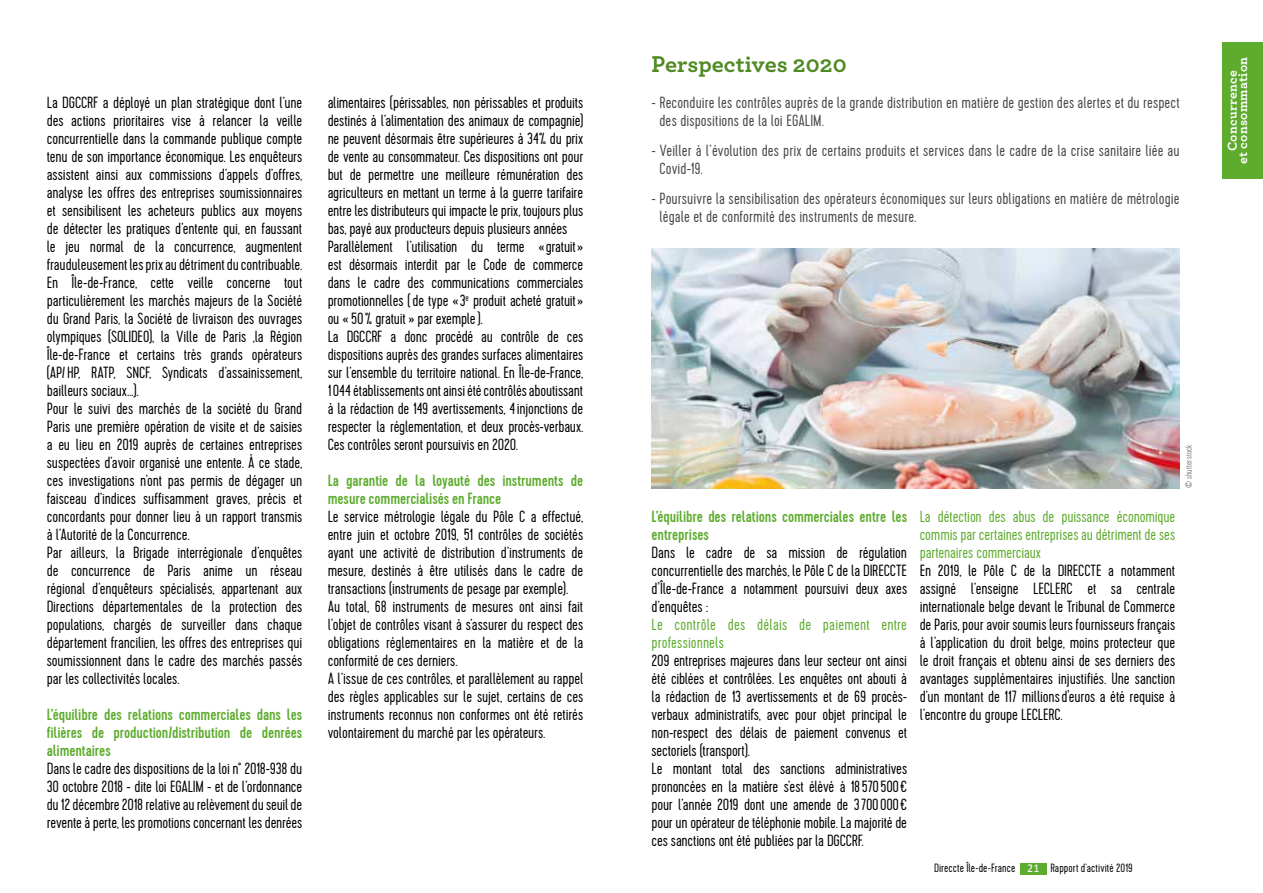
<style>
.page{position:relative;width:1263px;height:893px;background:#fff}
.page>*{position:absolute;margin:0;border:0;box-sizing:border-box;transform-origin:0 0}
.t1{font:700 24px "Archer Pro";color:#508a23}
.t2{font:300 16.2px/18px "Cervo";letter-spacing:-.01em;color:#000}
.t3{font:300 16.2px/18px "Cervo";letter-spacing:.005em;color:#484848}
.t4{font:500 16.2px/18px "Cervo";letter-spacing:-.005em;color:#5eac2e}
.t5{font:300 16.2px/18px "Cervo";color:#5eac2e}
.t6{font:700 13.5px/10.5px "Archer Pro";letter-spacing:.015em;color:#fff;text-align:center}
.t7{font:300 12px "Cervo";letter-spacing:.005em;color:#000}
.t8{font:12px "Calibri";color:#fff}
.t9{font:300 9px "Cervo";letter-spacing:.015em;color:#818080}
</style>
<div class="page">
<div style="left:1222px;top:43px;width:41px;height:136px;background:#5eac2e"></div>
<div style="left:1020px;top:863px;width:26px;height:11px;background:#5eac2e"></div>
<img style="left:651px;top:249px;width:529px;height:239px">
<p class="t2" style="left:47px;top:94px;width:257px">La DGCCRF a déployé un plan stratégique dont l’une des actions prioritaires vise à relancer la veille concurrentielle dans la commande publique compte tenu de son importance économique. Les enquêteurs assistent ainsi aux commissions d’appels d’offres, analyse les offres des entreprises soumissionnaires et sensibilisent les acheteurs publics aux moyens de détecter les pratiques d’entente qui, en faussant le jeu normal de la concurrence, augmentent frauduleusement les prix au détriment du contribuable.<br>En Île-de-France, cette veille concerne tout particulièrement les marchés majeurs de la Société du Grand Paris, la Société de livraison des ouvrages olympiques (SOLIDEO), la Ville de Paris ,la Région Île-de-France et certains très grands opérateurs (AP/HP, RATP, SNCF, Syndicats d’assainissement, bailleurs sociaux…).<br>Pour le suivi des marchés de la société du Grand Paris une première opération de visite et de saisies a eu lieu en 2019 auprès de certaines entreprises suspectées d’avoir organisé une entente. À ce stade, ces investigations n’ont pas permis de dégager un faisceau d’indices suffisamment graves, précis et concordants pour donner lieu à un rapport transmis à l’Autorité de la Concurrence.<br>Par ailleurs, la Brigade interrégionale d’enquêtes de concurrence de Paris anime un réseau régional d’enquêteurs spécialisés, appartenant aux Directions départementales de la protection des populations, chargés de surveiller dans chaque département francilien, les offres des entreprises qui soumissionnent dans le cadre des marchés passés par les collectivités locales.</p>
<p class="t4" style="left:47px;top:706px;width:257px;text-align:justify">L’équilibre des relations commerciales dans les filières de production/distribution de denrées alimentaires</p>
<p class="t2" style="left:47px;top:760px;width:257px;text-align:justify">Dans le cadre des dispositions de la loi n° 2018-938 du 30 octobre 2018 - dite loi EGALIM - et de l’ordonnance du 12 décembre 2018 relative au relèvement du seuil de revente à perte, les promotions concernant les denrées</p>
<h1 class="t1" style="left:651px;top:45px;width:197px">Perspectives 2020</h1>
<p class="t3" style="left:659px;top:94px;width:522px;text-indent:-8px">- Reconduire les contrôles auprès de la grande distribution en matière de gestion des alertes et du respect des dispositions de la loi EGALIM.</p>
<p class="t3" style="left:659px;top:142px;width:522px;text-indent:-8px">- Veiller à l’évolution des prix de certains produits et services dans le cadre de la crise sanitaire liée au<br>Covid-19.</p>
<p class="t3" style="left:659px;top:190px;width:521px;text-indent:-8px">- Poursuivre la sensibilisation des opérateurs économiques sur leurs obligations en matière de métrologie légale et de conformité des instruments de mesure.</p>
<p class="t2" style="left:328px;top:94px;width:257px">alimentaires (périssables, non périssables et produits destinés à l’alimentation des animaux de compagnie) ne peuvent désormais être supérieures à 34% du prix de vente au consommateur. Ces dispositions ont pour but de permettre une meilleure rémunération des agriculteurs en mettant un terme à la guerre tarifaire entre les distributeurs qui impacte le prix, toujours plus bas, payé aux producteurs depuis plusieurs années Parallèlement l’utilisation du terme «gratuit» est désormais interdit par le Code de commerce dans le cadre des communications commerciales promotionnelles (de type «3<sup>e</sup> produit acheté gratuit» ou « 50% gratuit » par exemple).<br>La DGCCRF a donc procédé au contrôle de ces dispositions auprès des grandes surfaces alimentaires sur l’ensemble du territoire national. En Île-de-France, 1044 établissements ont ainsi été contrôlés aboutissant à la rédaction de 149 avertissements, 4injonctions de respecter la réglementation, et deux procès-verbaux.<br>Ces contrôles seront poursuivis en 2020.</p>
<p class="t4" style="left:328px;top:472px;width:257px">La garantie de la loyauté des instruments de mesure commercialisés en France</p>
<p class="t2" style="left:328px;top:508px;width:257px">Le service métrologie légale du Pôle C a effectué, entre juin et octobre 2019, 51 contrôles de sociétés ayant une activité de distribution d’instruments de mesure, destinés à être utilisés dans le cadre de transactions (instruments de pesage par exemple).<br>Au total, 68 instruments de mesures ont ainsi fait l’objet de contrôles visant à s’assurer du respect des obligations réglementaires en la matière et de la conformité de ces derniers.<br>A l’issue de ces contrôles, et parallèlement au rappel des règles applicables sur le sujet, certains de ces instruments reconnus non conformes ont été retirés volontairement du marché par les opérateurs.</p>
<p class="t4" style="left:652px;top:508px;width:257px">L’équilibre des relations commerciales entre les entreprises</p>
<p class="t9" style="left:1184px;top:488px;width:45px;rotate:-90deg">© shutterstock</p>
<p class="t5" style="left:920px;top:508px;width:257px;text-align:justify">La détection des abus de puissance économique commis par certaines entreprises au détriment de ses partenaires commerciaux</p>
<p class="t2" style="left:920px;top:562px;width:257px;text-align:justify">En 2019, le Pôle C de la DIRECCTE a notamment assigné l’enseigne LECLERC et sa centrale internationale belge devant le Tribunal de Commerce de Paris, pour avoir soumis leurs fournisseurs français à l’application du droit belge, moins protecteur que le droit français et obtenu ainsi de ses derniers des avantages supplémentaires injustifiés. Une sanction d’un montant de 117 millionsd'euros a été requise à l’encontre du groupe LECLERC.</p>
<p class="t2" style="left:652px;top:544px;width:257px;text-align:justify">Dans le cadre de sa mission de régulation concurrentielle des marchés, le Pôle C de la DIRECCTE d'Île-de-France a notamment poursuivi deux axes d’enquêtes :</p>
<p class="t5" style="left:652px;top:616px;width:257px">Le contrôle des délais de paiement entre professionnels</p>
<p class="t2" style="left:652px;top:652px;width:257px">209 entreprises majeures dans leur secteur ont ainsi été ciblées et contrôlées. Les enquêtes ont abouti à la rédaction de 13 avertissements et de 69 procès&shy;verbaux administratifs, avec pour objet principal le non-respect des délais de paiement convenus et sectoriels (transport).<br>Le montant total des sanctions administratives prononcées en la matière s’est élèvé à 18570500€ pour l’année 2019 dont une amende de 3700000€ pour un opérateur de téléphonie mobile. La majorité de ces sanctions ont été publiées par la DGCCRF.</p>
<p class="t7" style="left:934px;top:861px;width:83px">Direccte Île-de-France</p>
<p class="t7" style="left:1050px;top:861px;width:84px">Rapport d’activité 2019</p>
<p class="t8" style="left:1027px;top:861px;width:14px">21</p>
<p class="t6" style="left:1226px;top:164px;width:108px;rotate:-90deg">Concurrence<br>et consommation</p>
</div>
